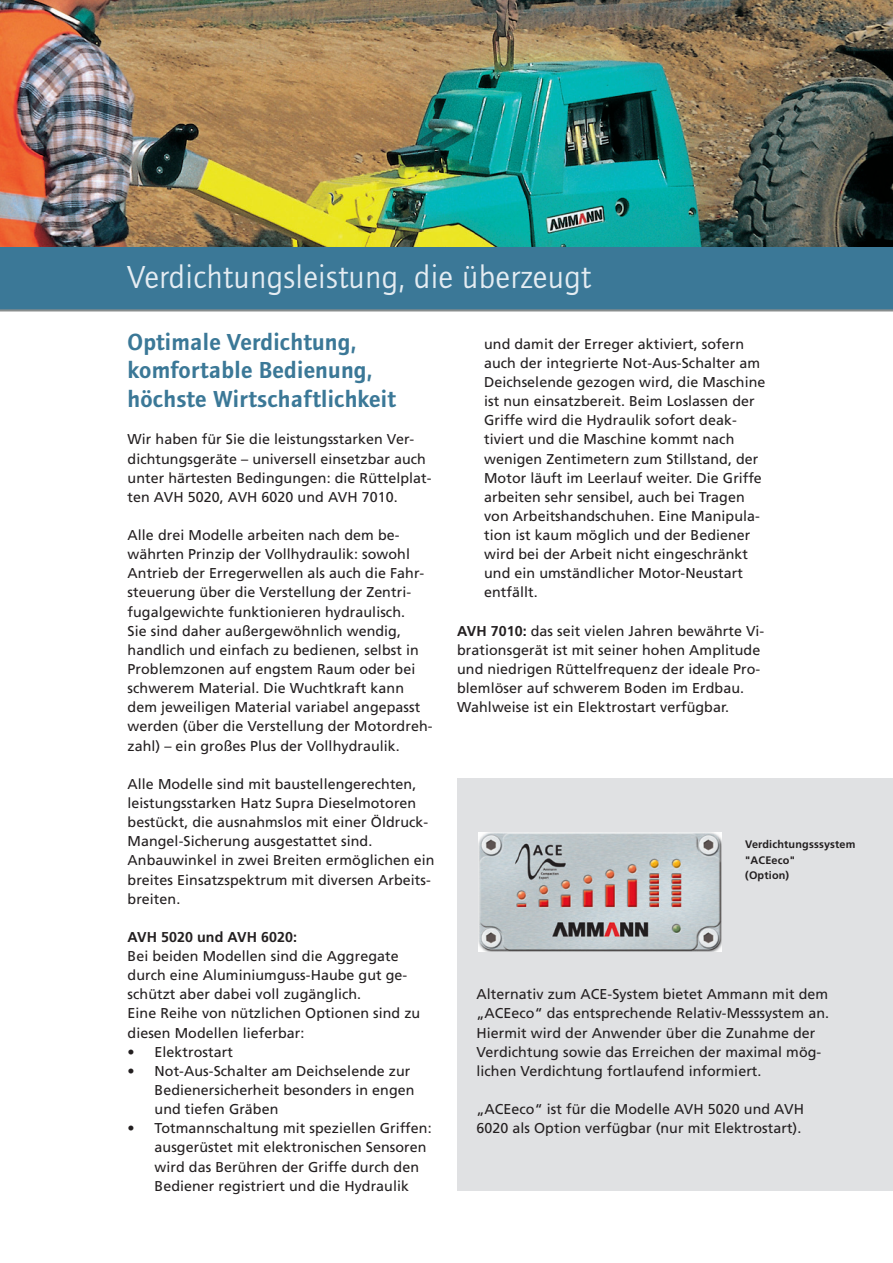
<style>
.page{position:relative;width:893px;height:1263px;background:#fff}
.page>*{position:absolute;margin:0;border:0;box-sizing:border-box;transform-origin:0 0}
.Haupttitel_Innen_Fou{font:33px "Foundry Journal";letter-spacing:.01em;color:#e4ecf2}
.Leadtitel_Foundry_De{font:600 24px/28.7px "Foundry Journal";letter-spacing:.01em;color:#3b7897}
.Fliesstext_Frutiger{font:14.25px/19.2px "Frutiger";letter-spacing:.005em;color:#231f20}
.Marginaltext_Frutige{font:700 10.8px/15.3px "Frutiger";letter-spacing:.015em;color:#231f20}
.s1{font-weight:700}
.s2{font-family:"Frutiger CE";font-weight:700}
</style>
<div class="page">
<div style="left:457px;top:778px;width:436px;height:413px;background:#e0e1e3"></div>
<img style="left:0;top:0;width:893px;height:247px">
<div style="left:0;top:247px;width:893px;height:63px;background:#3b7897"></div>
<hr style="left:892px;top:1029px;width:1px;height:234px;background:#707574">
<hr style="left:892px;top:225px;width:1px;height:727px;background:#707574">
<hr style="left:892px;top:952px;width:1px;height:162px;background:#dddfe0">
<hr style="left:0;top:309px;width:893px;height:2px;background:#898e8e">
<img style="left:479px;top:833px;width:243px;height:119px">
<p class="Haupttitel_Innen_Fou" style="left:128px;top:259px;width:465px">Verdichtungsleistung, die überzeugt</p>
<p class="Leadtitel_Foundry_De" style="left:128px;top:327px;width:270px">Optimale Verdichtung, komfortable Bedienung, höchste Wirtschaftlichkeit</p>
<p class="Fliesstext_Frutiger" style="left:484px;top:334px;width:283px">und damit der Erreger aktiviert, sofern auch der integrierte Not-Aus-Schalter am Deichselende gezogen wird, die Maschine ist nun einsatzbereit. Beim Loslassen der Griffe wird die Hydraulik sofort deak&shy;tiviert und die Maschine kommt nach wenigen Zentimetern zum Stillstand, der Motor läuft im Leerlauf weiter. Die Griffe arbeiten sehr sensibel, auch bei Tragen von Arbeitshandschuhen. Eine Manipula&shy;tion ist kaum möglich und der Bediener wird bei der Arbeit nicht eingeschränkt und ein umständlicher Motor-Neustart entfällt.</p>
<p class="Fliesstext_Frutiger" style="left:457px;top:621px;width:309px"><span class="s1">AVH 7010:</span> das seit vielen Jahren bewährte Vi&shy;brationsgerät ist mit seiner hohen Amplitude und niedrigen Rüttelfrequenz der ideale Pro&shy;blemlöser auf schwerem Boden im Erdbau.<br>Wahlweise ist ein Elektrostart verfügbar.</p>
<p class="Fliesstext_Frutiger" style="left:128px;top:430px;width:305px">Wir haben für Sie die leistungsstarken Ver&shy;dichtungsgeräte – universell einsetzbar auch unter härtesten Bedingungen: die Rüttelplat&shy;ten AVH 5020, AVH 6020 und AVH 7010.</p>
<p class="Fliesstext_Frutiger" style="left:128px;top:525px;width:306px">Alle drei Modelle arbeiten nach dem be&shy;währten Prinzip der Vollhydraulik: sowohl Antrieb der Erregerwellen als auch die Fahr&shy;steuerung über die Verstellung der Zentri&shy;fugalgewichte funktionieren hydraulisch.<br>Sie sind daher außergewöhnlich wendig, handlich und einfach zu bedienen, selbst in Problemzonen auf engstem Raum oder bei schwerem Material. Die Wuchtkraft kann dem jeweiligen Material variabel angepasst werden (über die Verstellung der Motordreh&shy;zahl) – ein großes Plus der Vollhydraulik.</p>
<p class="Fliesstext_Frutiger" style="left:128px;top:774px;width:309px">Alle Modelle sind mit baustellengerechten, leistungsstarken Hatz Supra Dieselmotoren bestückt, die ausnahmslos mit einer Öldruck-Mangel-Sicherung ausgestattet sind.<br>Anbauwinkel in zwei Breiten ermöglichen ein breites Einsatzspektrum mit diversen Arbeits&shy;breiten.</p>
<p class="Fliesstext_Frutiger" style="left:128px;top:927px;width:294px"><span class="s2">AVH 5020 und AVH 6020:<br></span>Bei beiden Modellen sind die Aggregate durch eine Aluminiumguss-Haube gut ge&shy;schützt aber dabei voll zugänglich.<br>Eine Reihe von nützlichen Optionen sind zu diesen Modellen lieferbar:</p>
<p class="Fliesstext_Frutiger" style="left:128px;top:1042px;width:107px">• Elektrostart</p>
<p class="Fliesstext_Frutiger" style="left:155px;top:1061px;width:261px;text-indent:-27px">• Not-Aus-Schalter am Deichselende zur<br>Bedienersicherheit besonders in engen und tiefen Gräben</p>
<p class="Fliesstext_Frutiger" style="left:155px;top:1118px;width:279px;text-indent:-27px">• Totmannschaltung mit speziellen Griffen: ausgerüstet mit elektronischen Sensoren wird das Berühren der Griffe durch den Bediener registriert und die Hydraulik</p>
<p class="Marginaltext_Frutige" style="left:745px;top:837px;width:112px">Verdichtungsssystem "ACEeco"<br>(Option)</p>
<p class="Fliesstext_Frutiger" style="left:476px;top:985px;width:354px">Alternativ zum ACE-System bietet Ammann mit dem „ACEeco“ das entsprechende Relativ-Messsystem an.<br>Hiermit wird der Anwender über die Zunahme der Verdichtung sowie das Erreichen der maximal mög&shy;lichen Verdichtung fortlaufend informiert.</p>
<p class="Fliesstext_Frutiger" style="left:476px;top:1099px;width:329px">„ACEeco“ ist für die Modelle AVH 5020 und AVH<br>6020 als Option verfügbar (nur mit Elektrostart).</p>
</div>
